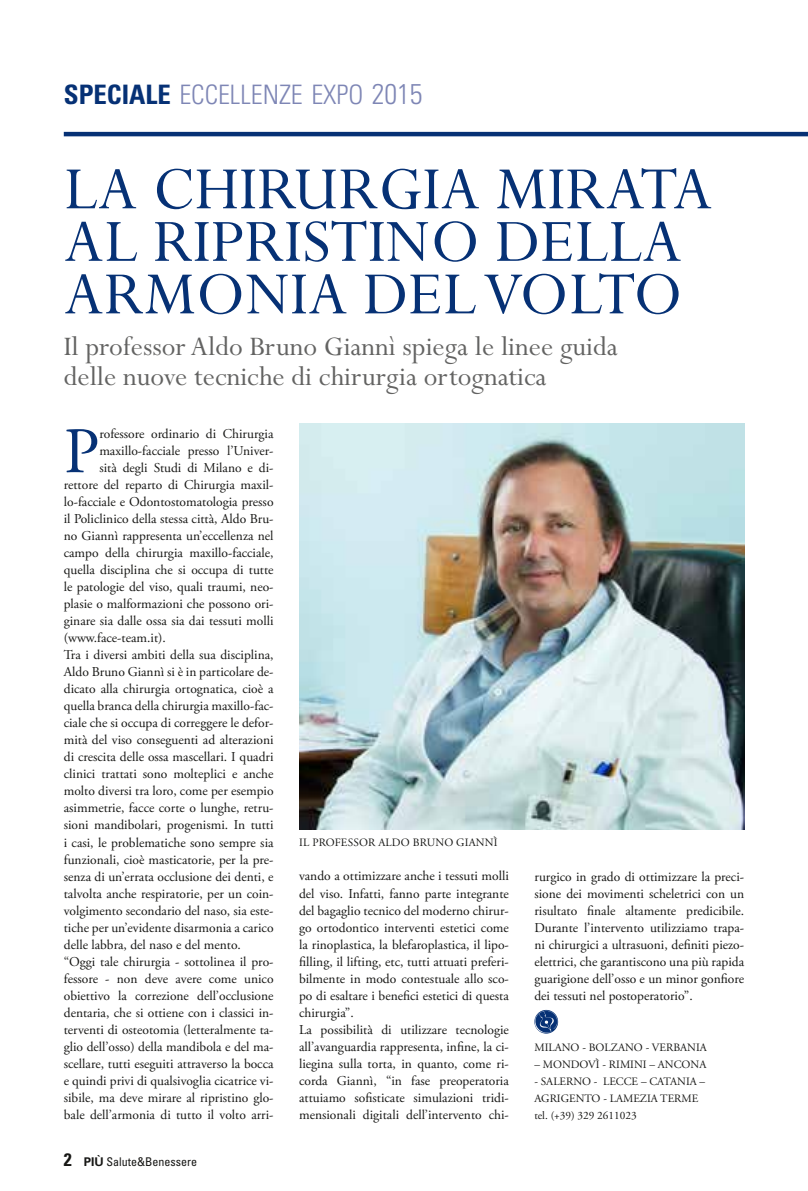
<style>
.page{position:relative;width:808px;height:1191px;background:#fff}
.page>*{position:absolute;margin:0;border:0;box-sizing:border-box;transform-origin:0 0}
.t1{font:67.5px/52.5px "Perpetua Std";color:#063175}
.t2{font:64.8px "Adobe Garamond Pro";color:#063175}
.t3{font:30px/30px "Perpetua Std";color:#636362}
.t4{font:300 condensed 26.85px "Univers LT Std";color:#7e86b5}
.t5{font:13.5px/17px "Adobe Garamond Pro";color:#171715}
.t6{font:condensed 12px "Univers LT Std";color:#171715}
.t7{font:11.25px/17px "Adobe Garamond Pro";color:#171715}
.s1{font-weight:700;color:#063175}
.s2{font-size:28.5px}
.s3{font-weight:700;font-size:18px}
.s4{font-weight:700;font-stretch:normal}
</style>
<div class="page">
<hr style="left:64px;top:132px;width:744px;height:4px;background:#063175">
<svg style="left:534px;top:1010px;width:24px;height:23px"></svg>
<svg style="left:535px;top:1010px;width:22px;height:22px"></svg>
<img style="left:299px;top:423px;width:445px;height:406px">
<h3 class="t4" style="left:64px;top:79px;width:360px"><span class="s1">SPECIALE</span> ECCELLENZE EXPO <span class="s2">2015</span></h3>
<h1 class="t1" style="left:64px;top:165px;width:650px">LA CHIRURGIA MIRATA<br>AL RIPRISTINO DELLA<br>ARMONIA DEL VOLTO</h1>
<h3 class="t3" style="left:64px;top:332px;width:556px">Il professor Aldo Bruno Giannì spiega le linee guida delle nuove tecniche di chirurgia ortognatica</h3>
<h2 class="t2" style="left:64px;top:413px;width:37px">P</h2>
<p class="t5" style="left:99px;top:426px;width:176px">rofessore ordinario di Chirurgia</p>
<p class="t5" style="left:99px;top:443px;width:176px">maxillo-facciale presso l’Univer-</p>
<p class="t5" style="left:99px;top:460px;width:176px">sità degli Studi di Milano e di-</p>
<p class="t5" style="left:64px;top:477px;width:211px">rettore del reparto di Chirurgia maxil-</p>
<p class="t5" style="left:64px;top:494px;width:211px">lo-facciale e Odontostomatologia presso</p>
<p class="t5" style="left:64px;top:511px;width:211px">il Policlinico della stessa città, Aldo Bru-</p>
<p class="t5" style="left:64px;top:528px;width:211px">no Giannì rappresenta un’eccellenza nel</p>
<p class="t5" style="left:64px;top:545px;width:211px">campo della chirurgia maxillo-facciale,</p>
<p class="t5" style="left:64px;top:562px;width:211px">quella disciplina che si occupa di tutte</p>
<p class="t5" style="left:64px;top:579px;width:211px">le patologie del viso, quali traumi, neo-</p>
<p class="t5" style="left:64px;top:596px;width:211px">plasie o malformazioni che possono ori-</p>
<p class="t5" style="left:64px;top:613px;width:211px">ginare sia dalle ossa sia dai tessuti molli</p>
<p class="t5" style="left:64px;top:630px;width:104px">(www.face-team.it).</p>
<p class="t5" style="left:64px;top:647px;width:211px">Tra i diversi ambiti della sua disciplina,</p>
<p class="t5" style="left:64px;top:664px;width:211px">Aldo Bruno Giannì si è in particolare de-</p>
<p class="t5" style="left:64px;top:681px;width:211px">dicato alla chirurgia ortognatica, cioè a</p>
<p class="t5" style="left:64px;top:698px;width:211px">quella branca della chirurgia maxillo-fac-</p>
<p class="t5" style="left:64px;top:715px;width:211px">ciale che si occupa di correggere le defor-</p>
<p class="t5" style="left:64px;top:732px;width:211px">mità del viso conseguenti ad alterazioni</p>
<p class="t5" style="left:64px;top:749px;width:211px">di crescita delle ossa mascellari. I quadri</p>
<p class="t5" style="left:64px;top:766px;width:211px">clinici trattati sono molteplici e anche</p>
<p class="t5" style="left:64px;top:783px;width:211px">molto diversi tra loro, come per esempio</p>
<p class="t5" style="left:64px;top:800px;width:211px">asimmetrie, facce corte o lunghe, retru-</p>
<p class="t5" style="left:64px;top:817px;width:211px">sioni mandibolari, progenismi. In tutti</p>
<p class="t5" style="left:64px;top:834px;width:211px">i casi, le problematiche sono sempre sia</p>
<p class="t5" style="left:64px;top:851px;width:211px">funzionali, cioè masticatorie, per la pre-</p>
<p class="t5" style="left:64px;top:868px;width:211px">senza di un’errata occlusione dei denti, e</p>
<p class="t5" style="left:64px;top:885px;width:211px">talvolta anche respiratorie, per un coin-</p>
<p class="t5" style="left:64px;top:902px;width:211px">volgimento secondario del naso, sia este-</p>
<p class="t5" style="left:64px;top:919px;width:211px">tiche per un’evidente disarmonia a carico</p>
<p class="t5" style="left:64px;top:936px;width:178px">delle labbra, del naso e del mento.</p>
<p class="t5" style="left:64px;top:953px;width:211px">“Oggi tale chirurgia - sottolinea il pro-</p>
<p class="t5" style="left:64px;top:970px;width:211px">fessore - non deve avere come unico</p>
<p class="t5" style="left:64px;top:987px;width:211px">obiettivo la correzione dell’occlusione</p>
<p class="t5" style="left:64px;top:1004px;width:211px">dentaria, che si ottiene con i classici in-</p>
<p class="t5" style="left:64px;top:1021px;width:211px">terventi di osteotomia (letteralmente ta-</p>
<p class="t5" style="left:64px;top:1038px;width:211px">glio dell’osso) della mandibola e del ma-</p>
<p class="t5" style="left:64px;top:1055px;width:211px">scellare, tutti eseguiti attraverso la bocca</p>
<p class="t5" style="left:64px;top:1072px;width:211px">e quindi privi di qualsivoglia cicatrice vi-</p>
<p class="t5" style="left:64px;top:1089px;width:211px">sibile, ma deve mirare al ripristino glo-</p>
<p class="t5" style="left:64px;top:1106px;width:211px">bale dell’armonia di tutto il volto arri-</p>
<p class="t6" style="left:64px;top:1154px;width:135px"><span class="s3">2</span> <span class="s4">PIÙ</span> Salute&amp;Benessere</p>
<p class="t7" style="left:299px;top:835px;width:200px">IL PROFESSOR ALDO BRUNO GIANNÌ</p>
<p class="t5" style="left:299px;top:868px;width:211px">vando a ottimizzare anche i tessuti molli del viso. Infatti, fanno parte integrante del bagaglio tecnico del moderno chirur&shy;go ortodontico interventi estetici come la rinoplastica, la blefaroplastica, il lipo&shy;filling, il lifting, etc, tutti attuati preferi&shy;bilmente in modo contestuale allo sco&shy;po di esaltare i benefici estetici di questa chirurgia”.<br>La possibilità di utilizzare tecnologie all’avanguardia rappresenta, infine, la ci&shy;liegina sulla torta, in quanto, come ri&shy;corda Giannì, “in fase preoperatoria attuiamo sofisticate simulazioni tridi&shy;mensionali digitali dell’intervento chi-</p>
<p class="t5" style="left:534px;top:868px;width:211px;text-align:justify">rurgico in grado di ottimizzare la preci&shy;sione dei movimenti scheletrici con un risultato finale altamente predicibile.<br>Durante l’intervento utilizziamo trapa&shy;ni chirurgici a ultrasuoni, definiti piezo&shy;elettrici, che garantiscono una più rapida guarigione dell’osso e un minor gonfiore dei tessuti nel postoperatorio”.</p>
<p class="t7" style="left:534px;top:1039px;width:174px">MILANO - BOLZANO - VERBANIA</p>
<p class="t7" style="left:534px;top:1056px;width:173px">– MONDOVÌ - RIMINI – ANCONA</p>
<p class="t7" style="left:534px;top:1073px;width:172px">- SALERNO - LECCE – CATANIA –<br>AGRIGENTO - LAMEZIA TERME tel. (+39) 329 2611023</p>
</div>
